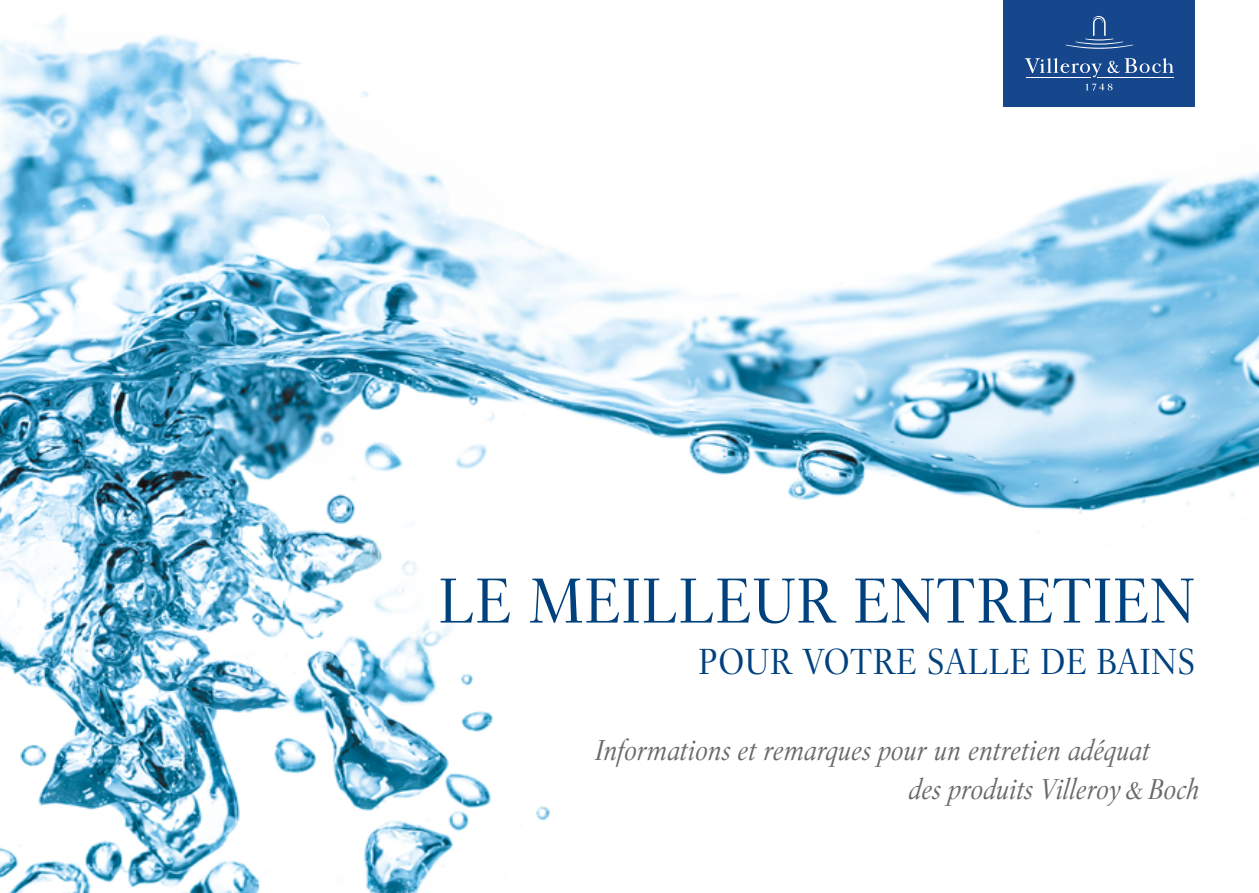
<style>
.page{position:relative;width:1259px;height:893px;background:#fff}
.page>*{position:absolute;margin:0;border:0;box-sizing:border-box;transform-origin:0 0}
.t1{font:63px "Villeroy Boch";color:#00417e}
.t2{font:36px "Villeroy Boch";color:#00417e}
.t3{font:italic 28.5px/39px "Villeroy Boch";color:#67696b}
</style>
<div class="page">
<img style="left:0;top:15px;width:1259px;height:878px">
<svg style="left:323px;top:481px;width:638px;height:216px"></svg>
<svg style="left:428px;top:469px;width:598px;height:216px"></svg>
<svg style="left:524px;top:565px;width:735px;height:328px"></svg>
<div style="left:1003px;top:0;width:192px;height:106px;background:#16478d"></div>
<svg style="left:1065px;top:16px;width:68px;height:33px"></svg>
<svg style="left:1085px;top:83px;width:27px;height:8px"></svg>
<hr style="left:1026px;top:77px;width:64px;height:1px;background:#fff">
<hr style="left:1097px;top:77px;width:77px;height:1px;background:#fff">
<svg style="left:1024px;top:58px;width:149px;height:19px"></svg>
<h1 class="t1" style="left:438px;top:561px;width:758px">LE MEILLEUR ENTRETIEN</h1>
<p class="t2" style="left:698px;top:638px;width:498px">POUR VOTRE SALLE DE BAINS</p>
<p class="t3" style="left:908px;top:731px;width:292px;text-indent:-313px">Informations et remarques pour un entretien adéquat<br>des produits Villeroy&amp;Boch</p>
</div>
